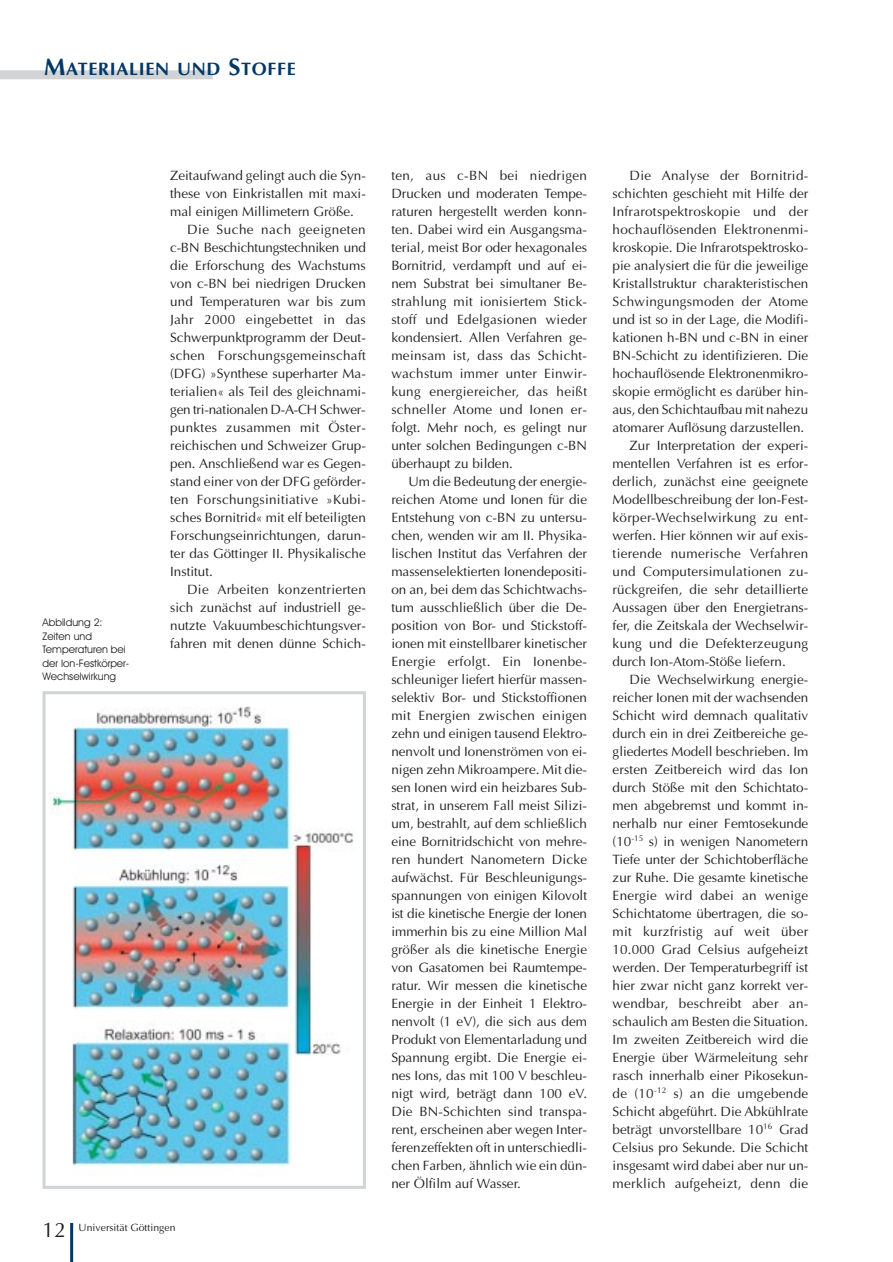
<style>
.page{position:relative;width:893px;height:1262px;background:#fff}
.page>*{position:absolute;margin:0;border:0;box-sizing:border-box;transform-origin:0 0}
.t1{font:21px "Optima";color:#231f1f}
.t2{font:700 18px "Optima";letter-spacing:.035em;color:#003867}
.t3{font:13.5px/18px "Optima";color:#231f1f;text-align:justify}
.t4{font:13.5px "Optima";letter-spacing:.02em;color:#231f1f}
.t5{font:13.5px "Optima";letter-spacing:.035em;color:#231f1f}
.t6{font:10.5px/13.5px "Avant Garde IT Cby BT";color:#231f1f}
.t7{font:10.5px "Optima";color:#231f1f}
.s1{font-size:24px}
</style>
<div class="page">
<hr style="left:70px;top:1222px;width:3px;height:39px;background:#003867">
<div style="left:0;top:70px;width:213px;height:9px;background:#d1d3d5"></div>
<img style="left:51px;top:706px;width:303px;height:470px">
<div style="left:43px;top:691px;width:323px;height:497px;border:3px solid #d1d3d5"></div>
<h2 class="t2" style="left:44px;top:61px;width:253px"><span class="s1">M</span>ATERIALIEN UND <span class="s1">S</span>TOFFE</h2>
<p class="t6" style="left:43px;top:617px;width:88px">Abbildung 2:<br>Zeiten und<br>Temperaturen bei der Ion-Festkörper-<br>Wechselwirkung</p>
<p class="t3" style="left:170px;top:168px;width:197px">Zeitaufwand gelingt auch die Syn-</p>
<p class="t3" style="left:170px;top:186px;width:197px">these von Einkristallen mit maxi-</p>
<p class="t3" style="left:170px;top:204px;width:185px">mal einigen Millimetern Größe.</p>
<p class="t5" style="left:187px;top:224px;width:180px">Die Suche nach geeigneten</p>
<p class="t3" style="left:170px;top:240px;width:197px">c-BN Beschichtungstechniken und</p>
<p class="t3" style="left:170px;top:258px;width:197px">die Erforschung des Wachstums</p>
<p class="t3" style="left:170px;top:276px;width:197px">von c-BN bei niedrigen Drucken</p>
<p class="t3" style="left:170px;top:294px;width:197px">und Temperaturen war bis zum</p>
<p class="t4" style="left:170px;top:314px;width:197px">Jahr 2000 eingebettet in das</p>
<p class="t3" style="left:170px;top:330px;width:197px">Schwerpunktprogramm der Deut-</p>
<p class="t4" style="left:170px;top:350px;width:197px">schen Forschungsgemeinschaft</p>
<p class="t3" style="left:170px;top:366px;width:197px">(DFG) »Synthese superharter Ma-</p>
<p class="t3" style="left:170px;top:384px;width:197px">terialien« als Teil des gleichnami-</p>
<p class="t3" style="left:170px;top:402px;width:197px">gen tri-nationalen D-A-CH Schwer-</p>
<p class="t4" style="left:170px;top:422px;width:197px">punktes zusammen mit Öster-</p>
<p class="t3" style="left:170px;top:438px;width:197px">reichischen und Schweizer Grup-</p>
<p class="t3" style="left:170px;top:456px;width:197px">pen. Anschließend war es Gegen-</p>
<p class="t3" style="left:170px;top:474px;width:197px">stand einer von der DFG geförder-</p>
<p class="t4" style="left:170px;top:494px;width:197px">ten Forschungsinitiative »Kubi-</p>
<p class="t3" style="left:170px;top:510px;width:197px">sches Bornitrid« mit elf beteiligten</p>
<p class="t3" style="left:170px;top:528px;width:197px">Forschungseinrichtungen, darun-</p>
<p class="t3" style="left:170px;top:546px;width:197px">ter das Göttinger II. Physikalische</p>
<p class="t3" style="left:170px;top:564px;width:44px">Institut.</p>
<p class="t4" style="left:187px;top:584px;width:180px">Die Arbeiten konzentrierten</p>
<p class="t3" style="left:170px;top:600px;width:197px">sich zunächst auf industriell ge-</p>
<p class="t3" style="left:170px;top:618px;width:197px">nutzte Vakuumbeschichtungsver-</p>
<p class="t3" style="left:170px;top:636px;width:197px">fahren mit denen dünne Schich-</p>
<h1 class="t1" style="left:43px;top:1221px;width:25px">12</h1>
<p class="t7" style="left:79px;top:1223px;width:98px">Universität Göttingen</p>
<p class="t3" style="left:391px;top:168px;width:197px">ten, aus c-BN bei niedrigen Drucken und moderaten Tempe&shy;raturen hergestellt werden konn&shy;ten. Dabei wird ein Ausgangsma&shy;terial, meist Bor oder hexagonales Bornitrid, verdampft und auf ei&shy;nem Substrat bei simultaner Be&shy;strahlung mit ionisiertem Stick&shy;stoff und Edelgasionen wieder kondensiert. Allen Verfahren ge&shy;meinsam ist, dass das Schicht&shy;wachstum immer unter Einwir&shy;kung energiereicher, das heißt schneller Atome und Ionen er&shy;folgt. Mehr noch, es gelingt nur unter solchen Bedingungen c-BN überhaupt zu bilden.</p>
<p class="t3" style="left:391px;top:474px;width:197px;text-indent:17px">Um die Bedeutung der energie&shy;reichen Atome und Ionen für die Entstehung von c-BN zu untersu&shy;chen, wenden wir am II. Physika&shy;lischen Institut das Verfahren der massenselektierten Ionendepositi&shy;on an, bei dem das Schichtwachs&shy;tum ausschließlich über die De&shy;position von Bor- und Stickstoff&shy;ionen mit einstellbarer kinetischer Energie erfolgt. Ein Ionenbe&shy;schleuniger liefert hierfür massen&shy;selektiv Bor- und Stickstoffionen mit Energien zwischen einigen zehn und einigen tausend Elektro&shy;nenvolt und Ionenströmen von ei&shy;nigen zehn Mikroampere. Mit die&shy;sen Ionen wird ein heizbares Sub&shy;strat, in unserem Fall meist Silizi&shy;um, bestrahlt, auf dem schließlich eine Bornitridschicht von mehre&shy;ren hundert Nanometern Dicke aufwächst. Für Beschleunigungs&shy;spannungen von einigen Kilovolt ist die kinetische Energie der Ionen immerhin bis zu eine Million Mal größer als die kinetische Energie von Gasatomen bei Raumtempe&shy;ratur. Wir messen die kinetische Energie in der Einheit 1 Elektro&shy;nenvolt (1 eV), die sich aus dem Produkt von Elementarladung und Spannung ergibt. Die Energie ei&shy;nes Ions, das mit 100 V beschleu&shy;nigt wird, beträgt dann 100 eV.<br>Die BN-Schichten sind transpa&shy;rent, erscheinen aber wegen Inter&shy;ferenzeffekten oft in unterschiedli&shy;chen Farben, ähnlich wie ein dün&shy;ner Ölfilm auf Wasser.</p>
<p class="t4" style="left:629px;top:170px;width:180px">Die Analyse der Bornitrid-</p>
<p class="t3" style="left:612px;top:186px;width:197px">schichten geschieht mit Hilfe der</p>
<p class="t4" style="left:612px;top:206px;width:197px">Infrarotspektroskopie und der</p>
<p class="t4" style="left:612px;top:224px;width:197px">hochauflösenden Elektronenmi-</p>
<p class="t3" style="left:612px;top:240px;width:197px">kroskopie. Die Infrarotspektrosko-</p>
<p class="t3" style="left:612px;top:258px;width:197px">pie analysiert die für die jeweilige</p>
<p class="t3" style="left:612px;top:276px;width:197px">Kristallstruktur charakteristischen</p>
<p class="t4" style="left:612px;top:296px;width:197px">Schwingungsmoden der Atome</p>
<p class="t3" style="left:612px;top:312px;width:197px">und ist so in der Lage, die Modifi-</p>
<p class="t3" style="left:612px;top:330px;width:197px">kationen h-BN und c-BN in einer</p>
<p class="t3" style="left:612px;top:348px;width:197px">BN-Schicht zu identifizieren. Die</p>
<p class="t3" style="left:612px;top:366px;width:197px">hochauflösende Elektronenmikro-</p>
<p class="t3" style="left:612px;top:384px;width:197px">skopie ermöglicht es darüber hin-</p>
<p class="t3" style="left:612px;top:402px;width:197px">aus, den Schichtaufbau mit nahezu</p>
<p class="t3" style="left:612px;top:420px;width:193px">atomarer Auflösung darzustellen.</p>
<p class="t3" style="left:629px;top:438px;width:180px">Zur Interpretation der experi-</p>
<p class="t3" style="left:612px;top:456px;width:197px">mentellen Verfahren ist es erfor-</p>
<p class="t3" style="left:612px;top:474px;width:197px">derlich, zunächst eine geeignete</p>
<p class="t3" style="left:612px;top:492px;width:197px">Modellbeschreibung der Ion-Fest-</p>
<p class="t4" style="left:612px;top:512px;width:197px">körper-Wechselwirkung zu ent-</p>
<p class="t3" style="left:612px;top:528px;width:197px">werfen. Hier können wir auf exis-</p>
<p class="t4" style="left:612px;top:548px;width:197px">tierende numerische Verfahren</p>
<p class="t4" style="left:612px;top:566px;width:197px">und Computersimulationen zu-</p>
<p class="t3" style="left:612px;top:582px;width:197px">rückgreifen, die sehr detaillierte</p>
<p class="t3" style="left:612px;top:600px;width:197px">Aussagen über den Energietrans-</p>
<p class="t3" style="left:612px;top:618px;width:197px">fer, die Zeitskala der Wechselwir-</p>
<p class="t4" style="left:612px;top:638px;width:197px">kung und die Defekterzeugung</p>
<p class="t3" style="left:612px;top:654px;width:175px">durch Ion-Atom-Stöße liefern.</p>
<p class="t3" style="left:629px;top:672px;width:180px">Die Wechselwirkung energie-</p>
<p class="t3" style="left:612px;top:690px;width:197px">reicher Ionen mit der wachsenden</p>
<p class="t3" style="left:612px;top:708px;width:197px">Schicht wird demnach qualitativ</p>
<p class="t3" style="left:612px;top:726px;width:197px">durch ein in drei Zeitbereiche ge-</p>
<p class="t3" style="left:612px;top:744px;width:197px">gliedertes Modell beschrieben. Im</p>
<p class="t3" style="left:612px;top:762px;width:197px">ersten Zeitbereich wird das Ion</p>
<p class="t3" style="left:612px;top:780px;width:197px">durch Stöße mit den Schichtato-</p>
<p class="t3" style="left:612px;top:798px;width:197px">men abgebremst und kommt in-</p>
<p class="t3" style="left:612px;top:816px;width:197px">nerhalb nur einer Femtosekunde</p>
<p class="t3" style="left:612px;top:834px;width:197px">(10<sup>-15</sup> s) in wenigen Nanometern</p>
<p class="t3" style="left:612px;top:852px;width:197px">Tiefe unter der Schichtoberfläche</p>
<p class="t3" style="left:612px;top:870px;width:197px">zur Ruhe. Die gesamte kinetische</p>
<p class="t4" style="left:612px;top:890px;width:197px">Energie wird dabei an wenige</p>
<p class="t3" style="left:612px;top:906px;width:197px">Schichtatome übertragen, die so-</p>
<p class="t4" style="left:612px;top:926px;width:197px">mit kurzfristig auf weit über</p>
<p class="t3" style="left:612px;top:942px;width:197px">10.000 Grad Celsius aufgeheizt</p>
<p class="t3" style="left:612px;top:960px;width:197px">werden. Der Temperaturbegriff ist</p>
<p class="t3" style="left:612px;top:978px;width:197px">hier zwar nicht ganz korrekt ver-</p>
<p class="t4" style="left:612px;top:998px;width:197px">wendbar, beschreibt aber an-</p>
<p class="t3" style="left:612px;top:1014px;width:197px">schaulich am Besten die Situation.</p>
<p class="t3" style="left:612px;top:1032px;width:197px">Im zweiten Zeitbereich wird die</p>
<p class="t3" style="left:612px;top:1050px;width:197px">Energie über Wärmeleitung sehr</p>
<p class="t3" style="left:612px;top:1068px;width:197px">rasch innerhalb einer Pikosekun-</p>
<p class="t4" style="left:612px;top:1088px;width:197px">de (10<sup>-12</sup> s) an die umgebende</p>
<p class="t3" style="left:612px;top:1104px;width:197px">Schicht abgeführt. Die Abkühlrate</p>
<p class="t3" style="left:612px;top:1122px;width:197px">beträgt unvorstellbare 10<sup>16</sup> Grad</p>
<p class="t3" style="left:612px;top:1140px;width:197px">Celsius pro Sekunde. Die Schicht</p>
<p class="t3" style="left:612px;top:1158px;width:197px">insgesamt wird dabei aber nur un-</p>
<p class="t4" style="left:612px;top:1178px;width:197px">merklich aufgeheizt, denn die</p>
</div>
